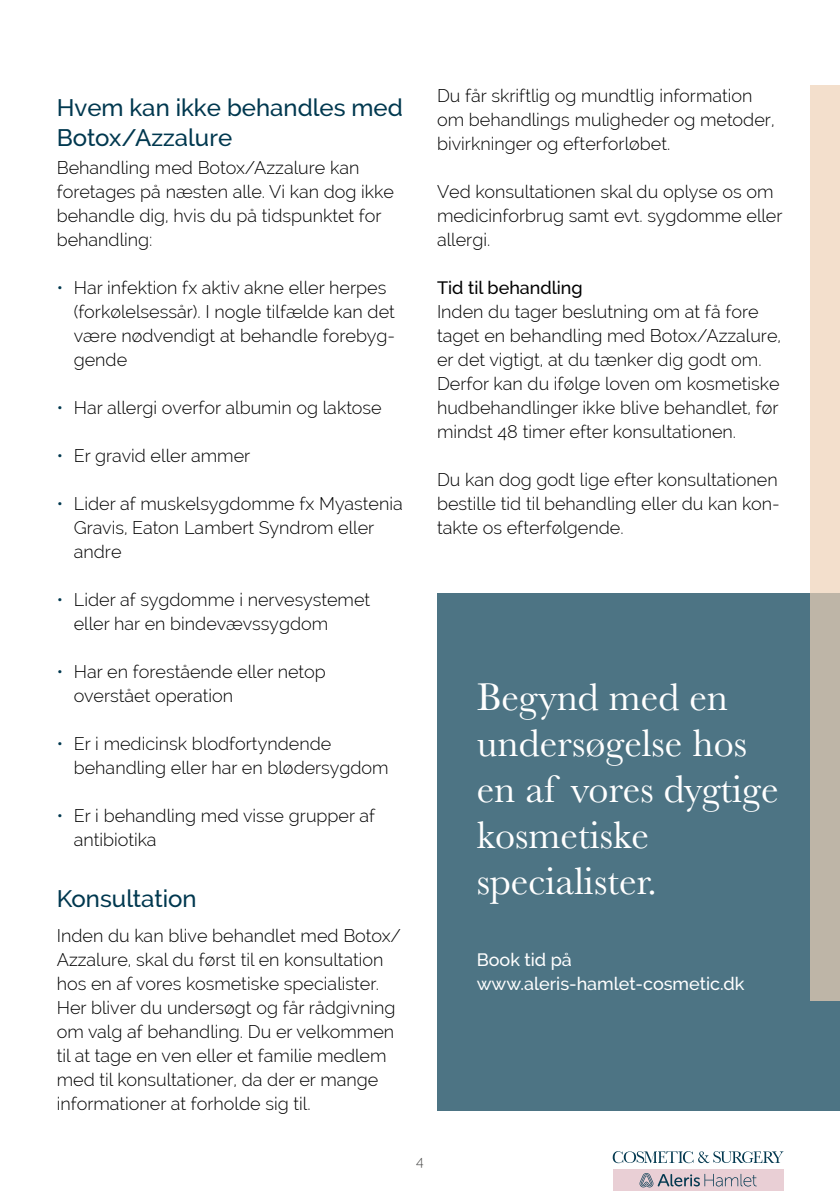
<style>
.page{position:relative;width:840px;height:1191px;background:#fff}
.page>*{position:absolute;margin:0;border:0;box-sizing:border-box;transform-origin:0 0}
.t1{font:40px/46px "Baskerville";color:#fff}
.t2{font:500 24px/30px "Raleway";color:#00384f}
.t3{font:300 18px/24px "Raleway";color:#000}
.t4{font:500 18px/24px "Raleway";color:#fff}
.t5{font:500 18px "Raleway";color:#000}
.t6{font:300 14px "Raleway";color:#484847}
.s1{color:#00384f}
</style>
<div class="page">
<div style="left:437px;top:593px;width:402px;height:517px;background:#4d7484"></div>
<svg style="left:810px;top:85px;width:29px;height:915px;fill:#f3dfcc"></svg>
<div style="left:612px;top:1169px;width:170px;height:22px;background:#e9cfd5"></div>
<svg style="left:639px;top:1173px;width:117px;height:14px"></svg>
<svg style="left:612px;top:1151px;width:170px;height:12px"></svg>
<h2 class="t2" style="left:57px;top:92px;width:347px">Hvem kan ikke behandles med<br>Botox/Azzalure</h2>
<p class="t3" style="left:57px;top:156px;width:339px">Behandling med Botox/Azzalure kan foretages på næsten alle. Vi kan dog ikke behandle dig, hvis du på tidspunktet for behandling:</p>
<p class="t3" style="left:74px;top:276px;width:322px;text-indent:-17px"><span class="s1">•</span> Har infektion fx aktiv akne eller herpes (forkølelsessår). I nogle tilfælde kan det være nødvendigt at behandle forebyg&shy;gende</p>
<p class="t3" style="left:57px;top:396px;width:326px"><span class="s1">•</span> Har allergi overfor albumin og laktose</p>
<p class="t3" style="left:57px;top:444px;width:195px"><span class="s1">•</span> Er gravid eller ammer</p>
<p class="t3" style="left:74px;top:492px;width:330px;text-indent:-17px"><span class="s1">•</span> Lider af muskelsygdomme fx Myastenia<br>Gravis, Eaton Lambert Syndrom eller andre</p>
<p class="t3" style="left:74px;top:588px;width:298px;text-indent:-17px"><span class="s1">•</span> Lider af sygdomme i nervesystemet eller har en bindevævssygdom</p>
<p class="t3" style="left:74px;top:660px;width:253px;text-indent:-17px"><span class="s1">•</span> Har en forestående eller netop overstået operation</p>
<p class="t3" style="left:74px;top:732px;width:316px;text-indent:-17px"><span class="s1">•</span> Er i medicinsk blodfortyndende behandling eller har en blødersygdom</p>
<p class="t3" style="left:74px;top:804px;width:303px;text-indent:-17px"><span class="s1">•</span> Er i behandling med visse grupper af antibiotika</p>
<h2 class="t2" style="left:57px;top:884px;width:141px">Konsultation</h2>
<p class="t3" style="left:57px;top:924px;width:345px">Inden du kan blive behandlet med Botox/ Azzalure, skal du først til en konsultation hos en af vores kosmetiske specialister.<br>Her bliver du undersøgt og får rådgivning om valg af behandling. Du er velkommen til at tage en ven eller et familie medlem med til konsultationer, da der er mange informationer at forholde sig til.</p>
<p class="t3" style="left:437px;top:84px;width:339px">Du får skriftlig og mundtlig information om behandlings muligheder og metoder, bivirkninger og efterforløbet.</p>
<p class="t3" style="left:437px;top:179px;width:347px">Ved konsultationen skal du oplyse os om medicinforbrug samt evt. sygdomme eller allergi.</p>
<p class="t5" style="left:437px;top:277px;width:147px">Tid til behandling</p>
<p class="t3" style="left:437px;top:299px;width:345px">Inden du tager beslutning om at få fore taget en behandling med Botox/Azzalure, er det vigtigt, at du tænker dig godt om.<br>Derfor kan du ifølge loven om kosmetiske hudbehandlinger ikke blive behandlet, før mindst 48 timer efter konsultationen.</p>
<p class="t3" style="left:437px;top:467px;width:344px;text-align:justify">Du kan dog godt lige efter konsultationen bestille tid til behandling eller du kan kon&shy;takte os efterfølgende.</p>
<h1 class="t1" style="left:476px;top:675px;width:303px">Begynd med en undersøgelse hos en af vores dygtige kosmetiske specialister.</h1>
<p class="t4" style="left:476px;top:948px;width:269px">Book tid på www.aleris-hamlet-cosmetic.dk</p>
<p class="t6" style="left:416px;top:1153px;width:9px">4</p>
</div>
